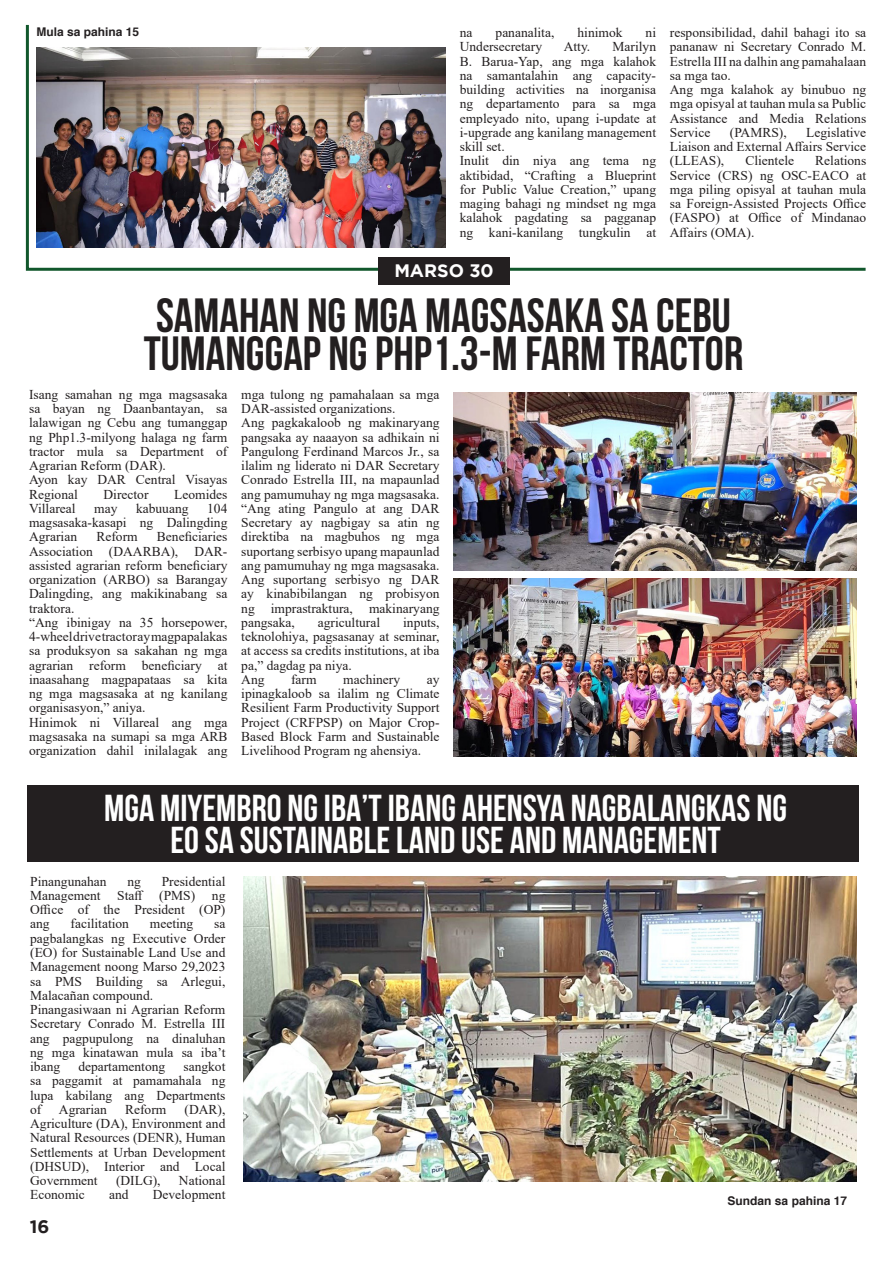
<style>
.page{position:relative;width:893px;height:1263px;background:#fff}
.page>*{position:absolute;margin:0;border:0;box-sizing:border-box;transform-origin:0 0}
.t1{font:700 48px "Bebas Neue";color:#231f20}
.t2{font:700 37.5px "Bebas Neue";color:#fff}
.t3{font:700 18px "Gotham";color:#fff}
.t4{font:700 18px "Gotham";color:#231f20}
.t5{font:13.5px/14.2px "Times New Roman";color:#231f20;text-align:justify}
.t6{font:700 12px "Helvetica";color:#231f20}
</style>
<div class="page">
<div style="left:28px;top:785px;width:831px;height:76px;background:#231f20"></div>
<img style="left:453px;top:392px;width:404px;height:179px">
<img style="left:453px;top:578px;width:404px;height:179px">
<img style="left:244px;top:876px;width:613px;height:305px">
<img style="left:25px;top:24px;width:841px;height:248px">
<div style="left:378px;top:257px;width:131px;height:28px;background:#231f20"></div>
<p class="t6" style="left:36px;top:22px;width:104px">Mula sa pahina 15</p>
<p class="t5" style="left:460px;top:25px;width:14px">na</p>
<p class="t5" style="left:496px;top:25px;width:60px">pananalita,</p>
<p class="t5" style="left:577px;top:25px;width:47px">hinimok</p>
<p class="t5" style="left:646px;top:25px;width:12px">ni</p>
<p class="t5" style="left:460px;top:39px;width:84px">Undersecretary</p>
<p class="t5" style="left:564px;top:39px;width:28px">Atty.</p>
<p class="t5" style="left:460px;top:39px;width:198px;text-indent:153px">Marilyn B. Barua-Yap, ang mga kalahok na samantalahin ang capacity&shy;building activities na inorganisa ng departamento para sa mga empleyado nito, upang i-update at i-upgrade ang kanilang management skill set.</p>
<p class="t5" style="left:460px;top:153px;width:198px">Inulit din niya ang tema ng aktibidad, “Crafting a Blueprint for Public Value Creation,” upang maging bahagi ng mindset ng mga kalahok pagdating sa pagganap ng kani-kanilang tungkulin at</p>
<p class="t3" style="left:394px;top:260px;width:101px">MARSO 30</p>
<p class="t5" style="left:670px;top:25px;width:198px">responsibilidad, dahil bahagi ito sa pananaw ni Secretary Conrado M.<br>Estrella III na dalhin ang pamahalaan sa mga tao.</p>
<p class="t5" style="left:670px;top:82px;width:198px">Ang mga kalahok ay binubuo ng mga opisyal at tauhan mula sa Public Assistance and Media Relations Service</p>
<p class="t5" style="left:670px;top:125px;width:198px;text-indent:136px">Legislative Liaison and External Affairs Service (LLEAS),</p>
<p class="t5" style="left:730px;top:125px;width:58px">(PAMRS),</p>
<p class="t5" style="left:670px;top:153px;width:198px;text-indent:145px">Relations Service (CRS) ng OSC-EACO at mga piling opisyal at tauhan mula sa Foreign-Assisted Projects Office (FASPO) at Office of Mindanao Affairs (OMA).</p>
<p class="t5" style="left:745px;top:153px;width:50px">Clientele</p>
<p class="t1" style="left:156px;top:289px;width:576px">SAMAHAN NG MGA MAGSASAKA SA CEBU</p>
<p class="t1" style="left:144px;top:327px;width:601px">TUMANGGAP NG PHP1.3-M FARM TRACTOR</p>
<p class="t5" style="left:29px;top:387px;width:200px">Isang samahan ng mga magsasaka sa bayan ng Daanbantayan, sa lalawigan ng Cebu ang tumanggap ng Php1.3-milyong halaga ng farm tractor mula sa Department of Agrarian Reform (DAR).</p>
<p class="t5" style="left:29px;top:472px;width:200px">Ayon kay DAR Central Visayas<br>Regional</p>
<p class="t5" style="left:104px;top:486px;width:46px">Director</p>
<p class="t5" style="left:174px;top:486px;width:55px">Leomides</p>
<p class="t5" style="left:29px;top:501px;width:48px">Villareal</p>
<p class="t5" style="left:94px;top:501px;width:25px">may</p>
<p class="t5" style="left:136px;top:501px;width:54px">kabuuang</p>
<p class="t5" style="left:29px;top:501px;width:200px;text-indent:178px">104 magsasaka-kasapi ng Dalingding Agrarian</p>
<p class="t5" style="left:29px;top:529px;width:200px;text-indent:128px">Beneficiaries Association (DAARBA), DAR&shy;assisted agrarian reform beneficiary organization (ARBO) sa Barangay Dalingding, ang makikinabang sa traktora.</p>
<p class="t5" style="left:29px;top:615px;width:200px">“Ang ibinigay na 35 horsepower, 4-wheel drive tractor ay magpapalakas sa produksyon sa sakahan ng mga agrarian reform beneficiary at inaasahang magpapataas sa kita ng mga magsasaka at ng kanilang organisasyon,” aniya.</p>
<p class="t5" style="left:29px;top:714px;width:200px">Hinimok ni Villareal ang mga magsasaka na sumapi sa mga ARB organization dahil inilalagak ang</p>
<p class="t5" style="left:96px;top:529px;width:43px">Reform</p>
<p class="t5" style="left:241px;top:387px;width:200px">mga tulong ng pamahalaan sa mga<br>DAR-assisted organizations.</p>
<p class="t5" style="left:241px;top:415px;width:200px">Ang pagkakaloob ng makinaryang pangsaka ay naaayon sa adhikain ni Pangulong Ferdinand Marcos Jr., sa ilalim ng liderato ni DAR Secretary Conrado Estrella III, na mapaunlad ang pamumuhay ng mga magsasaka.</p>
<p class="t5" style="left:241px;top:501px;width:200px">“Ang ating Pangulo at ang DAR Secretary ay nagbigay sa atin ng direktiba na magbuhos ng mga suportang serbisyo upang mapaunlad ang pamumuhay ng mga magsasaka.<br>Ang suportang serbisyo ng DAR ay kinabibilangan ng probisyon ng imprastraktura, makinaryang pangsaka,</p>
<p class="t5" style="left:241px;top:615px;width:200px;text-indent:162px">inputs, teknolohiya, pagsasanay at seminar, at access sa credits institutions, at iba pa,” dagdag pa niya.</p>
<p class="t5" style="left:241px;top:672px;width:25px">Ang</p>
<p class="t5" style="left:291px;top:672px;width:27px">farm</p>
<p class="t5" style="left:343px;top:672px;width:58px">machinery</p>
<p class="t5" style="left:318px;top:615px;width:64px">agricultural</p>
<p class="t5" style="left:241px;top:672px;width:200px;text-indent:186px">ay ipinagkaloob sa ilalim ng Climate Resilient Farm Productivity Support Project (CRFPSP) on Major Crop-Based Block Farm and Sustainable Livelihood Program ng ahensiya.</p>
<p class="t2" style="left:104px;top:788px;width:684px">MGA MIYEMBRO NG IBA’T IBANG AHENSYA NAGBALANGKAS NG</p>
<p class="t2" style="left:170px;top:819px;width:552px">EO SA SUSTAINABLE LAND USE AND MANAGEMENT</p>
<p class="t5" style="left:30px;top:874px;width:78px">Pinangunahan</p>
<p class="t5" style="left:127px;top:874px;width:15px">ng</p>
<p class="t5" style="left:30px;top:874px;width:197px;text-indent:132px">Presidential Management Staff (PMS) ng Office of the President (OP) ang</p>
<p class="t5" style="left:71px;top:916px;width:60px">facilitation</p>
<p class="t5" style="left:150px;top:916px;width:45px">meeting</p>
<p class="t5" style="left:30px;top:916px;width:197px;text-indent:184px">sa pagbalangkas ng Executive Order (EO) for Sustainable Land Use and Management noong Marso 29,2023 sa PMS Building sa Arlegui, Malacañan compound.</p>
<p class="t5" style="left:30px;top:1002px;width:197px">Pinangasiwaan ni Agrarian Reform Secretary Conrado M. Estrella III ang pagpupulong na dinaluhan ng mga kinatawan mula sa iba’t ibang</p>
<p class="t5" style="left:30px;top:1059px;width:197px;text-indent:153px">sangkot sa paggamit at pamamahala ng lupa kabilang ang Departments of</p>
<p class="t5" style="left:78px;top:1059px;width:88px">departamentong</p>
<p class="t5" style="left:30px;top:1102px;width:197px;text-indent:154px">(DAR), Agriculture (DA), Environment and Natural Resources (DENR), Human Settlements at Urban Development (DHSUD), Interior and Local Government</p>
<p class="t5" style="left:59px;top:1102px;width:49px">Agrarian</p>
<p class="t5" style="left:125px;top:1102px;width:43px">Reform</p>
<p class="t5" style="left:116px;top:1173px;width:46px">(DILG),</p>
<p class="t5" style="left:179px;top:1173px;width:48px">National</p>
<p class="t5" style="left:30px;top:1187px;width:56px">Economic</p>
<p class="t5" style="left:109px;top:1187px;width:21px">and</p>
<p class="t5" style="left:153px;top:1187px;width:74px">Development</p>
<h3 class="t4" style="left:30px;top:1216px;width:21px">16</h3>
<p class="t6" style="left:728px;top:1191px;width:121px">Sundan sa pahina 17</p>
</div>
